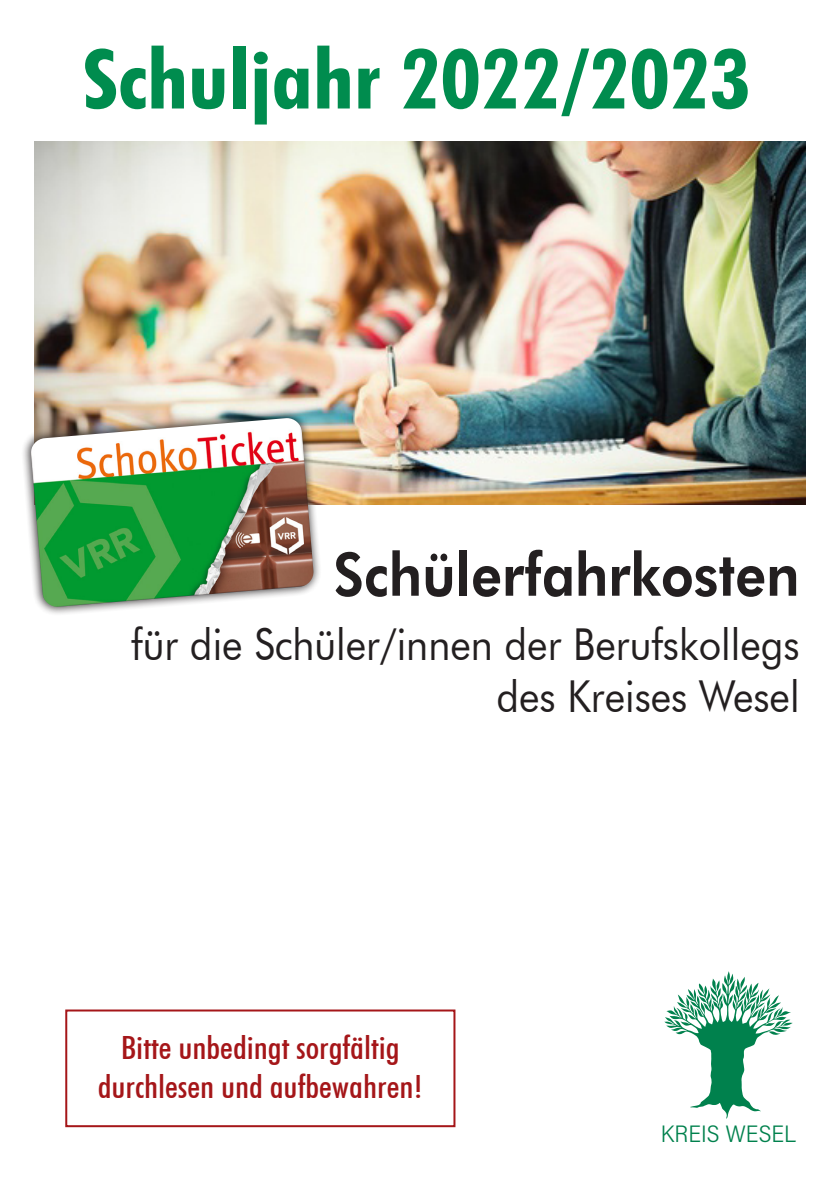
<style>
.page{position:relative;width:840px;height:1191px;background:#fff}
.page>*{position:absolute;margin:0;border:0;box-sizing:border-box;transform-origin:0 0}
.t1{font:700 condensed 83px "Futura BT";color:#008c4e;scale:1.1 1}
.t2{font:800 60px "Futura BT";color:#231f20;scale:.9 1}
.t3{font:44px "Futura BT";color:#231f20;scale:.9 1}
.t4{font:500 condensed 32px "Futura BT";color:#a51619;scale:1.1 1}
.t5{font:300 23.8px "Acumin Pro Semi Cond";color:#00814d}
</style>
<div class="page">
<img style="left:34px;top:142px;width:771px;height:363px">
<img style="left:23px;top:406px;width:303px;height:208px">
<img style="left:30px;top:418px;width:284px;height:189px">
<div style="left:65px;top:1009px;width:390px;height:118px;border:2px solid #a51619"></div>
<svg style="left:664px;top:971px;width:128px;height:147px"></svg>
<p class="t1" style="left:83px;top:29px;width:607px">Schuljahr 2022/2023</p>
<p class="t2" style="left:333px;top:538px;width:519px">Schülerfahrkosten</p>
<p class="t3" style="left:131px;top:617px;width:743px">für die Schüler/innen der Berufskollegs</p>
<p class="t3" style="left:496px;top:669px;width:338px">des Kreises Wesel</p>
<p class="t4" style="left:121px;top:1028px;width:255px">Bitte unbedingt sorgfältig</p>
<p class="t4" style="left:98px;top:1067px;width:297px">durchlesen und aufbewahren!</p>
<p class="t5" style="left:660px;top:1117px;width:137px">KREIS WESEL</p>
</div>
